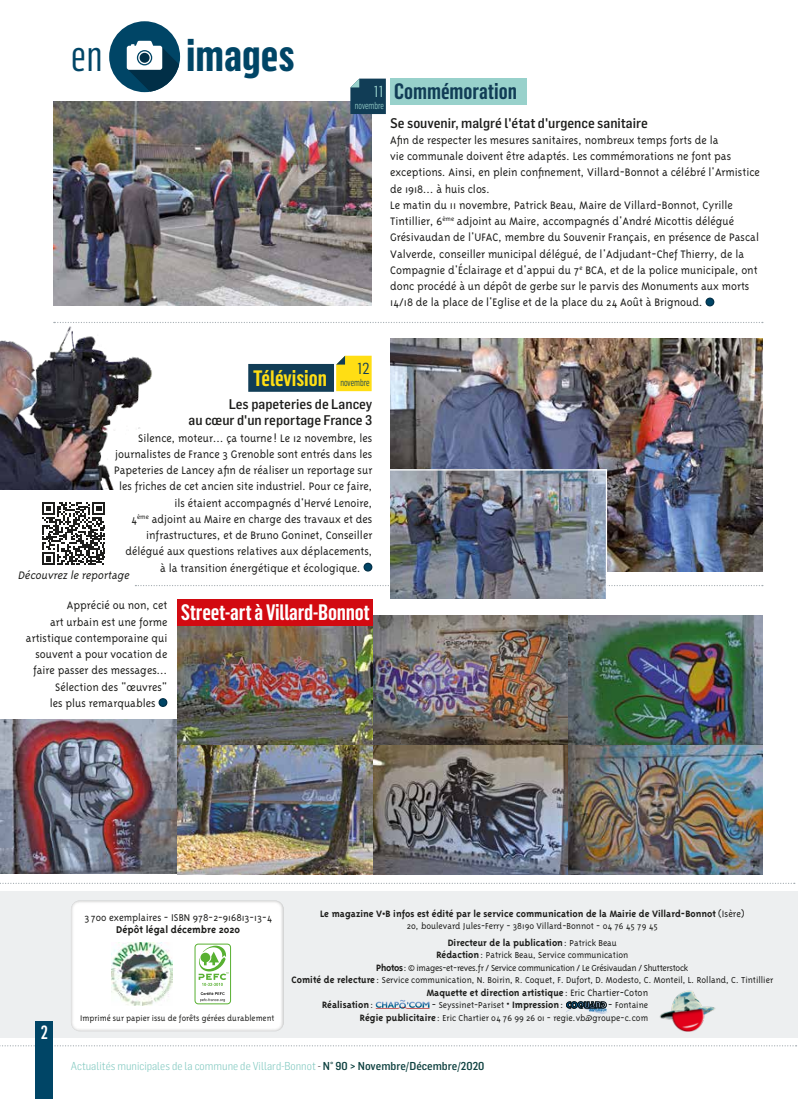
<style>
.page{position:relative;width:798px;height:1099px;background:#fff}
.page>*{position:absolute;margin:0;border:0;box-sizing:border-box;transform-origin:0 0}
.t1{font:700 43.75px "Flama Condensed";color:#004566}
.t2{font:43.75px "Flama Condensed";color:#004566}
.t3{font:600 21.88px "Flama Condensed";letter-spacing:-.01em;color:#fff}
.t4{font:600 21.88px "Flama Condensed";color:#113d56}
.t5{font:600 21.88px "Flama Condensed";color:#ffde14}
.t6{font:500 18.75px "Flama Condensed";color:#fff}
.t7{font:15.62px "Flama Semicondensed";color:#113d56}
.t8{font:15.62px "Flama Semicondensed";color:#98d1cb}
.t9{font:500 13.75px/16.5px "Flama Semicondensed";color:#1d1d1b;text-align:right}
.t10{font:300 12.5px/16.2px "Triplex";color:#1d1d1b}
.t11{font:italic 300 12.5px "Triplex";color:#1d1d1b}
.t12{font:300 11.25px "Flama Semicondensed";color:#7dc7be}
.t13{font:300 11.25px "Triplex";color:#1d1d1b}
.t14{font:700 11.25px "Triplex";color:#1d1d1b}
.t15{font:700 10.62px "Triplex";color:#1d1d1b}
.t16{font:300 10px/12.5px "Triplex";color:#1d1d1b;text-align:center}
.t17{font:300 9.38px "Triplex";color:#1d1d1b}
.s1{font-family:"Flama Semicondensed";font-weight:400;font-size:10px;color:#113d56}
.s2{font-weight:300}
.s3{font-weight:300;font-size:10px}
.s4{font-weight:700;font-size:10.62px}
.s5{font-size:10.62px}
.s6{color:#1d1d1b}
.s7{font-weight:500;color:#0e4140}
</style>
<div class="page">
<svg style="left:0;top:1045px;width:796px;height:1px"></svg>
<div style="left:0;top:891px;width:797px;height:146px;background:#edeff0"></div>
<svg style="left:0;top:882px;width:794px;height:2px"></svg>
<div style="left:35px;top:1021px;width:18px;height:77px;background:#004566"></div>
<div style="left:109px;top:21px;width:71px;height:71px;background:#004566;border-radius:50%"></div>
<svg style="left:127px;top:41px;width:52px;height:51px"></svg>
<div style="left:62px;top:900px;width:222px;height:131px;background:#1d1d1b;opacity:.5"></div>
<img style="left:111px;top:942px;width:61px;height:62px">
<div style="left:195px;top:944px;width:35px;height:59px;background:#fff;border-radius:3px"></div>
<div style="left:194px;top:943px;width:37px;height:61px;border:1px solid #58b031;border-radius:3px"></div>
<svg style="left:200px;top:992px;width:25px;height:9px"></svg>
<svg style="left:198px;top:945px;width:30px;height:40px"></svg>
<img style="left:54px;top:102px;width:317px;height:203px">
<img style="left:390px;top:339px;width:372px;height:129px">
<svg style="left:336px;top:356px;width:35px;height:35px"></svg>
<div style="left:249px;top:364px;width:84px;height:27px;background:#113d56"></div>
<div style="left:248px;top:364px;width:86px;height:28px;border:1px solid #113d56"></div>
<img style="left:0;top:326px;width:152px;height:163px">
<img style="left:135px;top:468px;width:627px;height:147px">
<svg style="left:54px;top:322px;width:708px;height:1px"></svg>
<svg style="left:375px;top:1000px;width:54px;height:8px"></svg>
<svg style="left:566px;top:1001px;width:41px;height:12px"></svg>
<img style="left:659px;top:990px;width:57px;height:41px">
<svg style="left:350px;top:79px;width:36px;height:35px"></svg>
<div style="left:390px;top:79px;width:137px;height:26px;background:#98d1cb"></div>
<div style="left:705px;top:298px;width:8px;height:8px;background:#004566;border-radius:50%"></div>
<div style="left:705px;top:297px;width:9px;height:9px;border:1px solid #012f47;border-radius:50%"></div>
<svg style="left:42px;top:502px;width:63px;height:63px"></svg>
<img style="left:177px;top:615px;width:585px;height:259px">
<img style="left:0;top:719px;width:176px;height:154px">
<div style="left:177px;top:599px;width:195px;height:26px;background:#d20a11"></div>
<div style="left:159px;top:698px;width:8px;height:8px;background:#004566;border-radius:50%"></div>
<div style="left:158px;top:698px;width:9px;height:9px;border:1px solid #012f47;border-radius:50%"></div>
<h1 class="t2" style="left:71px;top:28px;width:34px">en</h1>
<h1 class="t1" style="left:186px;top:28px;width:110px">images</h1>
<h2 class="t4" style="left:354px;top:78px;width:164px"><sub>novembre</sub> Commémoration</h2>
<p class="t9" style="left:390px;top:114px;width:259px">Se souvenir, malgré l'état d'urgence sanitaire</p>
<p class="t10" style="left:390px;top:132px;width:371px">Afin de respecter les mesures sanitaires, nombreux temps forts de la<br>vie communale doivent être adaptés. Les commémorations ne font pas exceptions. Ainsi, en plein confinement, Villard-Bonnot a célébré l'Armistice de 1918… à huis clos.<br>Le matin du 11 novembre, Patrick Beau, Maire de Villard-Bonnot, Cyrille Tintillier, 6<sup>ème</sup> adjoint au Maire, accompagnés d'André Micottis délégué Grésivaudan de l'UFAC, membre du Souvenir Français, en présence de Pascal Valverde, conseiller municipal délégué, de l'Adjudant-Chef Thierry, de la Compagnie d'Éclairage et d'appui du 7<sup>e</sup> BCA, et de la police municipale, ont donc procédé à un dépôt de gerbe sur le parvis des Monuments aux morts 14/18 de la place de l'Eglise et de la place du 24 Août à Brignoud.</p>
<p class="t8" style="left:374px;top:81px;width:12px">11</p>
<p class="t7" style="left:357px;top:358px;width:14px">12</p>
<h2 class="t5" style="left:253px;top:364px;width:118px">Télévision <span class="s1">novembre</span></h2>
<p class="t9" style="left:188px;top:395px;width:185px">Les papeteries de Lancey<br>au cœur d'un reportage France 3</p>
<p class="t10" style="left:138px;top:429px;width:235px">Silence, moteur… ça tourne ! Le 12 novembre, les</p>
<p class="t10" style="left:115px;top:445px;width:259px">journalistes de France 3 Grenoble sont entrés dans les</p>
<p class="t10" style="left:114px;top:462px;width:260px">Papeteries de Lancey afin de réaliser un reportage sur</p>
<p class="t10" style="left:119px;top:478px;width:255px">les friches de cet ancien site industriel. Pour ce faire,</p>
<p class="t10" style="left:174px;top:494px;width:199px">ils étaient accompagnés d'Hervé Lenoire,</p>
<p class="t10" style="left:131px;top:510px;width:242px">4<sup>ème</sup> adjoint au Maire en charge des travaux et des</p>
<p class="t10" style="left:146px;top:527px;width:228px">infrastructures, et de Bruno Goninet, Conseiller</p>
<p class="t10" style="left:125px;top:543px;width:248px">délégué aux questions relatives aux déplacements,</p>
<p class="t10" style="left:160px;top:559px;width:202px">à la transition énergétique et écologique.</p>
<p class="t11" style="left:18px;top:568px;width:115px">Découvrez le reportage</p>
<p class="t10" style="left:67px;top:597px;width:102px">Apprécié ou non, cet</p>
<p class="t10" style="left:50px;top:613px;width:119px">art urbain est une forme</p>
<p class="t10" style="left:26px;top:630px;width:143px">artistique contemporaine qui</p>
<p class="t10" style="left:35px;top:646px;width:133px">souvent a pour vocation de</p>
<p class="t10" style="left:33px;top:662px;width:136px">faire passer des messages…</p>
<p class="t10" style="left:55px;top:678px;width:114px">Sélection des "œuvres"</p>
<p class="t10" style="left:50px;top:695px;width:107px">les plus remarquables</p>
<h2 class="t3" style="left:181px;top:598px;width:190px">Street-art à Villard-Bonnot</h2>
<h3 class="t6" style="left:41px;top:1020px;width:9px">2</h3>
<p class="t13" style="left:84px;top:910px;width:189px">3 700 exemplaires - ISBN 978-2-916813-13-4</p>
<p class="t14" style="left:116px;top:923px;width:125px">Dépôt légal décembre 2020</p>
<p class="t17" style="left:80px;top:1013px;width:195px">Imprimé sur papier issu de forêts gérées durablement</p>
<p class="t15" style="left:320px;top:907px;width:426px">Le magazine V•B infos est édité par le service communication de la Mairie de Villard-Bonnot <span class="s2">(Isère)</span></p>
<p class="t16" style="left:407px;top:920px;width:252px">20, boulevard Jules-Ferry - 38190 Villard-Bonnot - 04 76 45 79 45</p>
<p class="t15" style="left:447px;top:936px;width:171px">Directeur de la publication<span class="s2">:</span> <span class="s3">Patrick Beau</span></p>
<p class="t16" style="left:291px;top:948px;width:483px"><span class="s4">Rédaction</span><span class="s5">:</span> Patrick Beau, Service communication<br><span class="s4">Photos</span><span class="s5">:</span> © images-et-reves.fr / Service communication / Le Grésivaudan / Shutterstock<br><span class="s4">Comité de relecture</span> <span class="s5">:</span> Service communication, N. Boirin, R. Coquet, F. Dufort, D. Modesto, C. Monteil, L. Rolland, C. Tintillier</p>
<p class="t15" style="left:426px;top:986px;width:223px">Maquette et direction artistique <span class="s2">: Eric Chartier-Coton</span></p>
<p class="t15" style="left:322px;top:998px;width:53px">Réalisation<span class="s2">:</span></p>
<p class="t16" style="left:431px;top:998px;width:133px"><span class="s5">-</span> Seyssinet-Pariset <span class="s5">•</span> <span class="s4">Impression</span><span class="s5">:</span></p>
<p class="t16" style="left:360px;top:998px;width:290px;text-align:right"><span class="s5">-</span> Fontaine<br><span class="s4">Régie publicitaire</span> <span class="s5">:</span> Eric Chartier 04 76 99 26 01 - regie.vb@groupe-c.com</p>
<p class="t12" style="left:71px;top:1059px;width:415px">Actualités municipales de la commune de Villard-Bonnot <span class="s6">-</span> <span class="s7">N° 90 &gt; Novembre/Décembre/2020</span></p>
</div>
